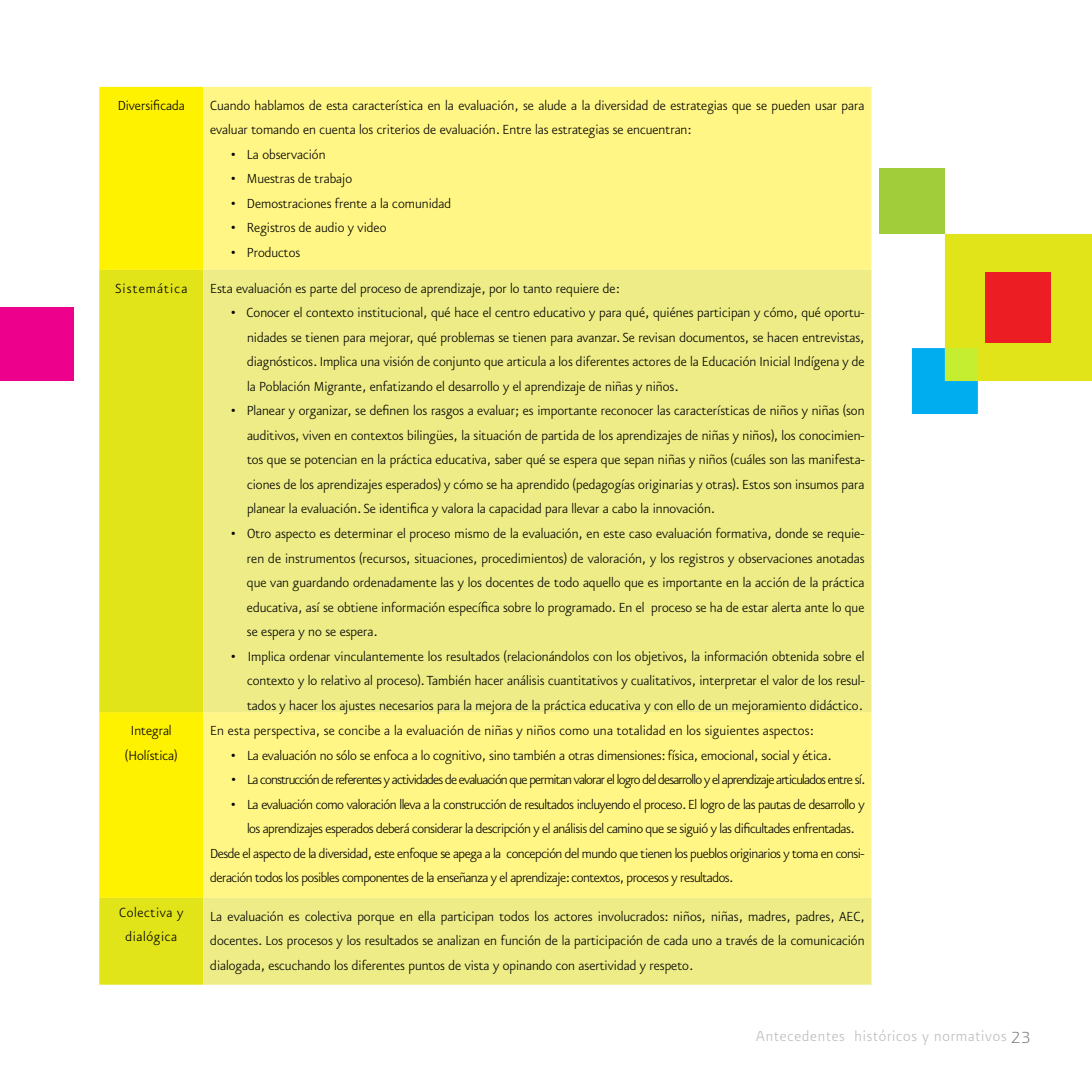
<style>
.page{position:relative;width:1092px;height:1092px;background:#fff}
.page>*{position:absolute;margin:0;border:0;box-sizing:border-box;transform-origin:0 0}
.t1{font:17.5px "Presidencia Fina";letter-spacing:.05em;color:#bcbbbe;scale:.95 1}
.t2{font:300 15.75px/24.5px "Eureka Sans";color:#000;text-align:justify}
.t3{font:300 15.75px "Eureka Sans";letter-spacing:-.03em;color:#000}
.t4{font:300 15.75px "Eureka Sans";letter-spacing:-.05em;color:#000}
.t5{font:300 15.75px/24.5px "Eureka Sans";letter-spacing:.04em;color:#000;text-align:center}
.t6{font:300 15.75px "Eureka Sans";letter-spacing:.07em;color:#000}
.s1{font-size:19.25px;color:#807f83}
</style>
<div class="page">
<div style="left:878px;top:168px;width:66px;height:66px;background:#a1cd3a"></div>
<svg style="left:911px;top:234px;width:180px;height:180px"></svg>
<div style="left:944px;top:348px;width:33px;height:33px;background:#c5ee30"></div>
<div style="left:985px;top:272px;width:66px;height:70px;background:#ed1d24"></div>
<div style="left:0;top:307px;width:74px;height:74px;background:#ec008c"></div>
<div style="left:99px;top:87px;width:104px;height:183px;background:#fff200"></div>
<div style="left:203px;top:87px;width:668px;height:183px;background:#fff685"></div>
<svg style="left:99px;top:270px;width:104px;height:714px;background:#e9e714"></svg>
<svg style="left:203px;top:270px;width:668px;height:714px;background:#f1ee85"></svg>
<p class="t2" style="left:118px;top:94px;width:69px">Diversificada</p>
<p class="t2" style="left:210px;top:94px;width:655px">Cuando hablamos de esta característica en la evaluación, se alude a la diversidad de estrategias que se pueden usar para evaluar tomando en cuenta los criterios de evaluación. Entre las estrategias se encuentran:</p>
<p class="t2" style="left:231px;top:143px;width:96px">• La observación</p>
<p class="t2" style="left:231px;top:167px;width:122px">• Muestras de trabajo</p>
<p class="t2" style="left:231px;top:192px;width:221px">• Demostraciones frente a la comunidad</p>
<p class="t2" style="left:231px;top:216px;width:157px">• Registros de audio y video</p>
<p class="t2" style="left:231px;top:241px;width:71px">• Productos</p>
<p class="t6" style="left:115px;top:281px;width:74px">Sistemática</p>
<p class="t2" style="left:210px;top:277px;width:411px">Esta evaluación es parte del proceso de aprendizaje, por lo tanto requiere de:</p>
<p class="t2" style="left:247px;top:301px;width:619px;text-indent:-16px">• Conocer el contexto institucional, qué hace el centro educativo y para qué, quiénes participan y cómo, qué oportu&shy;nidades se tienen para mejorar, qué problemas se tienen para avanzar. Se revisan documentos, se hacen entrevistas, diagnósticos. Implica una visión de conjunto que articula a los diferentes actores de la Educación Inicial Indígena y de la Población Migrante, enfatizando el desarrollo y el aprendizaje de niñas y niños.</p>
<p class="t2" style="left:247px;top:399px;width:619px;text-indent:-16px">• Planear y organizar, se definen los rasgos a evaluar; es importante reconocer las características de niños y niñas (son auditivos, viven en contextos bilingües, la situación de partida de los aprendizajes de niñas y niños), los conocimien&shy;tos que se potencian en la práctica educativa, saber qué se espera que sepan niñas y niños (cuáles son las manifesta&shy;ciones de los aprendizajes esperados) y cómo se ha aprendido (pedagogías originarias y otras). Estos son insumos para planear la evaluación. Se identifica y valora la capacidad para llevar a cabo la innovación.</p>
<p class="t2" style="left:247px;top:522px;width:619px;text-indent:-16px">• Otro aspecto es determinar el proceso mismo de la evaluación, en este caso evaluación formativa, donde se requie&shy;ren de instrumentos (recursos, situaciones, procedimientos) de valoración, y los registros y observaciones anotadas que van guardando ordenadamente las y los docentes de todo aquello que es importante en la acción de la práctica educativa, así se obtiene información específica sobre lo programado. En el proceso se ha de estar alerta ante lo que se espera y no se espera.</p>
<p class="t2" style="left:247px;top:644px;width:619px;text-indent:-16px">• Implica ordenar vinculantemente los resultados (relacionándolos con los objetivos, la información obtenida sobre el contexto y lo relativo al proceso). También hacer análisis cuantitativos y cualitativos, interpretar el valor de los resul&shy;tados y hacer los ajustes necesarios para la mejora de la práctica educativa y con ello de un mejoramiento didáctico.</p>
<p class="t2" style="left:125px;top:719px;width:54px;text-align:center">Integral (Holística)</p>
<p class="t2" style="left:210px;top:719px;width:605px">En esta perspectiva, se concibe a la evaluación de niñas y niños como una totalidad en los siguientes aspectos:</p>
<p class="t2" style="left:231px;top:743px;width:601px">• La evaluación no sólo se enfoca a lo cognitivo, sino también a otras dimensiones: física, emocional, social y ética.</p>
<p class="t4" style="left:231px;top:772px;width:635px">• La construcción de referentes y actividades de evaluación que permitan valorar el logro del desarrollo y el aprendizaje articulados entre sí.</p>
<p class="t3" style="left:231px;top:796px;width:634px">• La evaluación como valoración lleva a la construcción de resultados incluyendo el proceso. El logro de las pautas de desarrollo y</p>
<p class="t3" style="left:247px;top:821px;width:609px">los aprendizajes esperados deberá considerar la descripción y el análisis del camino que se siguió y las dificultades enfrentadas.</p>
<p class="t3" style="left:210px;top:845px;width:655px">Desde el aspecto de la diversidad, este enfoque se apega a la concepción del mundo que tienen los pueblos originarios y toma en consi-</p>
<p class="t3" style="left:210px;top:870px;width:524px">deración todos los posibles componentes de la enseñanza y el aprendizaje: contextos, procesos y resultados.</p>
<p class="t5" style="left:119px;top:900px;width:66px">Colectiva y dialógica</p>
<p class="t2" style="left:210px;top:904px;width:655px">La evaluación es colectiva porque en ella participan todos los actores involucrados: niños, niñas, madres, padres, AEC, docentes. Los procesos y los resultados se analizan en función de la participación de cada uno a través de la comunicación dialogada, escuchando los diferentes puntos de vista y opinando con asertividad y respeto.</p>
<p class="t1" style="left:755px;top:1026px;width:290px">Antecedentes históricos y normativos <span class="s1">23</span></p>
</div>
